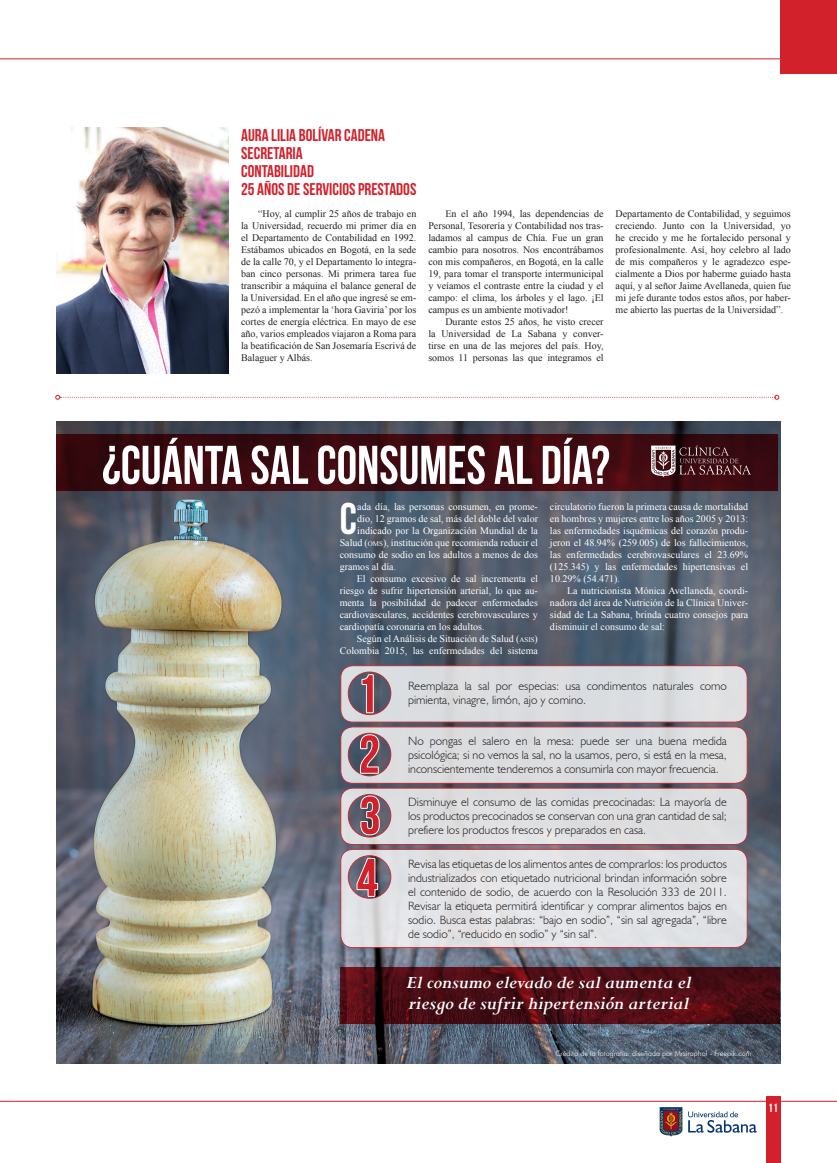
<style>
.page{position:relative;width:837px;height:1163px;background:#fff}
.page>*{position:absolute;margin:0;border:0;box-sizing:border-box;transform-origin:0 0}
.t1{font:54.4px "Bebas Neue";color:#fff;scale:.95 1}
.t2{font:52.9px "Bebas Neue";color:#d3212c}
.t3{font:44.3px "Bebas Neue";color:#fff}
.t4{font:italic 700 19.6px/20.8px "Perpetua";color:#fff}
.t5{font:17px/18px "Bebas Neue";color:#d3212c}
.t6{font:300 12px/14px "Humanist 521 BT";color:#231f20;text-align:justify}
.t7{font:12px "Bebas Neue";color:#fff}
.t8{font:10px/12px "Times New Roman";color:#231f20;text-align:justify}
.t9{font:10px/12px "Times New Roman";color:#fff;text-align:justify}
.t10{font:300 7.4px "Futura BT";color:#fff}
.s1{font-size:7px}
</style>
<div class="page">
<img style="left:57px;top:421px;width:723px;height:641px">
<div style="left:765px;top:1095px;width:15px;height:67px;background:#d3212c"></div>
<svg style="left:688px;top:1111px;width:68px;height:21px"></svg>
<svg style="left:659px;top:1107px;width:23px;height:29px"></svg>
<hr style="left:14px;top:1100px;width:822px;height:1px;background:#d3212c">
<svg style="left:0;top:1100px;width:14px;height:1px"></svg>
<hr style="left:0;top:58px;width:790px;height:1px;background:#d3212c">
<div style="left:780px;top:1px;width:56px;height:73px;background:#d3212c"></div>
<img style="left:57px;top:128px;width:171px;height:245px">
<svg style="left:339px;top:848px;width:409px;height:100px"></svg>
<svg style="left:339px;top:664px;width:409px;height:181px"></svg>
<svg style="left:355px;top:856px;width:24px;height:41px"></svg>
<svg style="left:57px;top:434px;width:720px;height:57px;fill:#3d0a10"></svg>
<svg style="left:340px;top:967px;width:439px;height:56px"></svg>
<svg style="left:55px;top:395px;width:724px;height:5px"></svg>
<svg style="left:651px;top:445px;width:99px;height:32px"></svg>
<h3 class="t5" style="left:241px;top:126px;width:177px">AURA LILIA BOLÍVAR CADENA<br>SECRETARIA<br>CONTABILIDAD<br>25 AÑOS DE SERVICIOS PRESTADOS</h3>
<p class="t8" style="left:241px;top:207px;width:177px;text-indent:17px">“Hoy, al cumplir 25 años de trabajo en la Universidad, recuerdo mi primer día en el Departamento de Contabilidad en 1992.<br>Estábamos ubicados en Bogotá, en la sede de la calle 70, y el Departamento lo integra&shy;ban cinco personas. Mi primera tarea fue transcribir a máquina el balance general de la Universidad. En el año que ingresé se em&shy;pezó a implementar la ‘hora Gaviria’ por los cortes de energía eléctrica. En mayo de ese año, varios empleados viajaron a Roma para la beatificación de San Josemaría Escrivá de Balaguer y Albás.</p>
<p class="t8" style="left:428px;top:207px;width:177px;text-indent:17px">En el año 1994, las dependencias de Personal, Tesorería y Contabilidad nos tras&shy;ladamos al campus de Chía. Fue un gran cambio para nosotros. Nos encontrábamos con mis compañeros, en Bogotá, en la calle 19, para tomar el transporte intermunicipal y veíamos el contraste entre la ciudad y el campo: el clima, los árboles y el lago. ¡El campus es un ambiente motivador!</p>
<p class="t8" style="left:428px;top:315px;width:177px;text-indent:17px">Durante estos 25 años, he visto crecer la Universidad de La Sabana y conver&shy;tirse en una de las mejores del país. Hoy, somos 11 personas las que integramos el</p>
<p class="t8" style="left:615px;top:207px;width:177px">Departamento de Contabilidad, y seguimos creciendo. Junto con la Universidad, yo he crecido y me he fortalecido personal y profesionalmente. Así, hoy celebro al lado de mis compañeros y le agradezco espe&shy;cialmente a Dios por haberme guiado hasta aquí, y al señor Jaime Avellaneda, quien fue mi jefe durante todos estos años, por haber&shy;me abierto las puertas de la Universidad”.</p>
<h1 class="t1" style="left:102px;top:435px;width:536px">¿CUÁNTA SAL CONSUMES AL DÍA?</h1>
<h3 class="t3" style="left:339px;top:494px;width:19px">C</h3>
<p class="t9" style="left:357px;top:500px;width:182px">ada día, las personas consumen, en prome-</p>
<p class="t9" style="left:357px;top:512px;width:182px">dio, 12 gramos de sal, más del doble del valor</p>
<p class="t9" style="left:357px;top:524px;width:182px">indicado por la Organización Mundial de la</p>
<p class="t9" style="left:339px;top:536px;width:200px">Salud (<span class="s1">OMS</span>), institución que recomienda reducir el</p>
<p class="t9" style="left:339px;top:548px;width:200px">consumo de sodio en los adultos a menos de dos</p>
<p class="t9" style="left:339px;top:560px;width:58px">gramos al día.</p>
<p class="t9" style="left:356px;top:572px;width:183px">El consumo excesivo de sal incrementa el</p>
<p class="t9" style="left:339px;top:584px;width:200px">riesgo de sufrir hipertensión arterial, lo que au-</p>
<p class="t9" style="left:339px;top:596px;width:200px">menta la posibilidad de padecer enfermedades</p>
<p class="t9" style="left:339px;top:608px;width:200px">cardiovasculares, accidentes cerebrovasculares y</p>
<p class="t9" style="left:339px;top:620px;width:146px">cardiopatía coronaria en los adultos.</p>
<p class="t9" style="left:356px;top:632px;width:183px">Según el Análisis de Situación de Salud (<span class="s1">ASIS</span>)</p>
<p class="t9" style="left:339px;top:644px;width:200px">Colombia 2015, las enfermedades del sistema</p>
<p class="t9" style="left:549px;top:500px;width:200px">circulatorio fueron la primera causa de mortalidad en hombres y mujeres entre los años 2005 y 2013: las enfermedades isquémicas del corazón produ&shy;jeron el 48.94% (259.005) de los fallecimientos, las enfermedades cerebrovasculares el 23.69% (125.345) y las enfermedades hipertensivas el 10.29% (54.471).</p>
<p class="t9" style="left:549px;top:584px;width:200px;text-indent:17px">La nutricionista Mónica Avellaneda, coordi&shy;nadora del área de Nutrición de la Clínica Univer&shy;sidad de La Sabana, brinda cuatro consejos para disminuir el consumo de sal:</p>
<h2 class="t2" style="left:356px;top:664px;width:22px">1</h2>
<p class="t6" style="left:408px;top:679px;width:320px">Reemplaza la sal por especias: usa condimentos naturales como pimienta, vinagre, limón, ajo y comino.</p>
<h2 class="t2" style="left:359px;top:725px;width:22px">2</h2>
<p class="t6" style="left:408px;top:733px;width:320px">No pongas el salero en la mesa: puede ser una buena medida psicológica; si no vemos la sal, no la usamos, pero, si está en la mesa, inconscientemente tenderemos a consumirla con mayor frecuencia.</p>
<h2 class="t2" style="left:359px;top:786px;width:22px">3</h2>
<p class="t6" style="left:408px;top:795px;width:320px">Disminuye el consumo de las comidas precocinadas: La mayoría de los productos precocinados se conservan con una gran cantidad de sal; prefiere los productos frescos y preparados en casa.</p>
<h2 class="t2" style="left:356px;top:848px;width:22px">4</h2>
<p class="t6" style="left:408px;top:856px;width:320px">Revisa las etiquetas de los alimentos antes de comprarlos: los productos industrializados con etiquetado nutricional brindan información sobre el contenido de sodio, de acuerdo con la Resolución 333 de 2011.<br>Revisar la etiqueta permitirá identificar y comprar alimentos bajos en sodio. Busca estas palabras: “bajo en sodio”, “sin sal agregada”, “libre de sodio”, “reducido en sodio” y “sin sal”.</p>
<h3 class="t4" style="left:406px;top:972px;width:287px">El consumo elevado de sal aumenta el riesgo de sufrir hipertensión arterial</h3>
<p class="t10" style="left:555px;top:1048px;width:198px">Crédito de la fotografía: diseñada por Mrsiraphol - Freepik.com</p>
<p class="t7" style="left:768px;top:1100px;width:11px">11</p>
</div>
